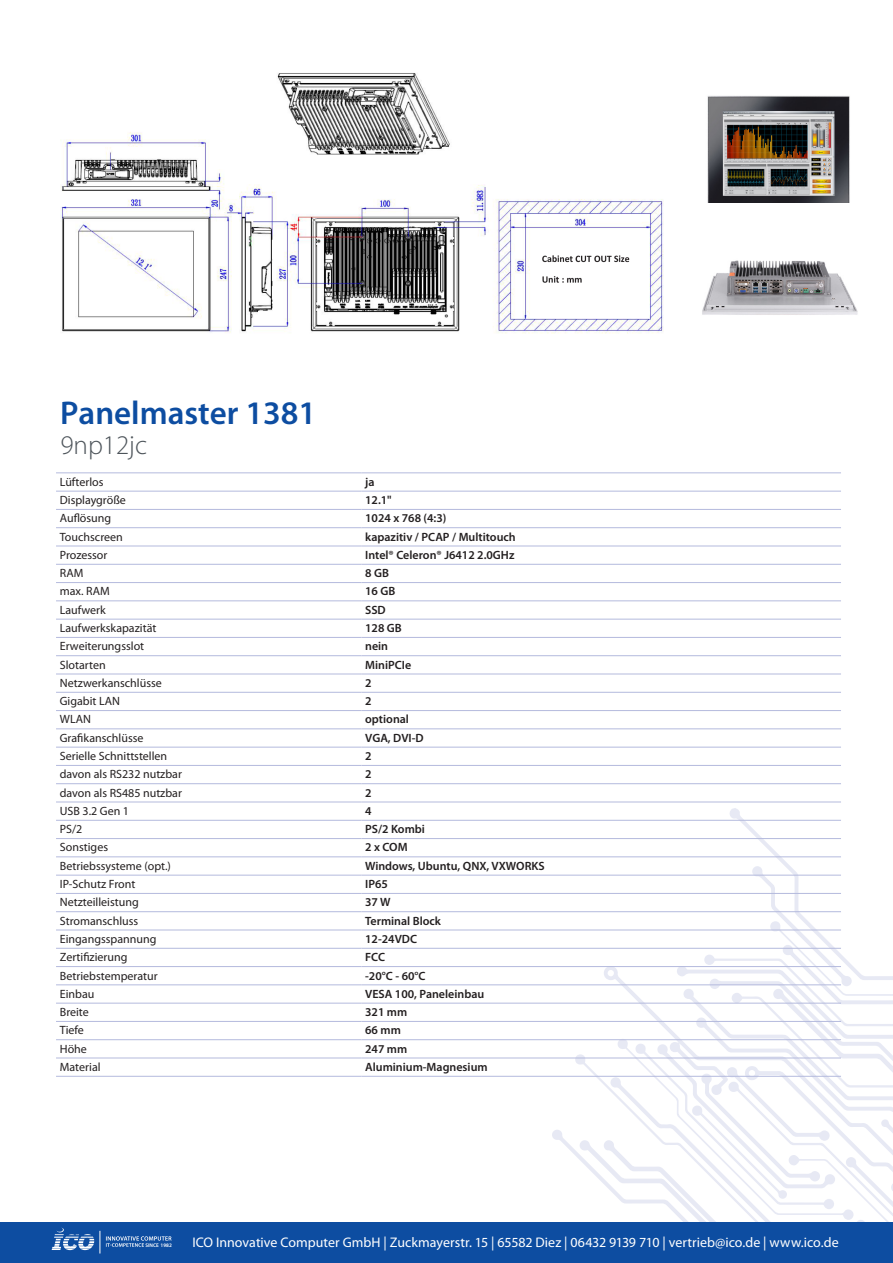
<style>
.page{position:relative;width:893px;height:1263px;background:#fff}
.page>*{position:absolute;margin:0;border:0;box-sizing:border-box;transform-origin:0 0}
.t1{font:600 33px "Myriad Pro";color:#0d4da1}
.t2{font:300 27px "Myriad Pro";color:#4d545a}
.t3{font:13.95px "Myriad Pro";color:#fff}
.t4{font:12px "Myriad Pro";color:#231f20}
.t5{font:600 12px "Myriad Pro";color:#231f20}
.t6{font:600 5.25px "Myriad Pro";color:#fff}
</style>
<div class="page">
<svg style="left:527px;top:808px;width:366px;height:414px"></svg>
<div style="left:0;top:1222px;width:893px;height:41px;background:#0d4da1"></div>
<svg style="left:52px;top:1228px;width:42px;height:22px"></svg>
<svg style="left:100px;top:1231px;width:72px;height:22px"></svg>
<hr style="left:56px;top:473px;width:305px;height:1px;background:#b4badd">
<hr style="left:361px;top:473px;width:480px;height:1px;background:#b4badd">
<hr style="left:56px;top:491px;width:305px;height:1px;background:#b4badd">
<hr style="left:361px;top:491px;width:480px;height:1px;background:#b4badd">
<hr style="left:56px;top:509px;width:305px;height:1px;background:#b4badd">
<hr style="left:361px;top:509px;width:480px;height:1px;background:#b4badd">
<hr style="left:56px;top:527px;width:305px;height:1px;background:#b4badd">
<hr style="left:361px;top:527px;width:480px;height:1px;background:#b4badd">
<hr style="left:56px;top:546px;width:305px;height:1px;background:#b4badd">
<hr style="left:361px;top:546px;width:480px;height:1px;background:#b4badd">
<hr style="left:56px;top:564px;width:305px;height:1px;background:#b4badd">
<hr style="left:361px;top:564px;width:480px;height:1px;background:#b4badd">
<hr style="left:56px;top:582px;width:305px;height:1px;background:#b4badd">
<hr style="left:361px;top:582px;width:480px;height:1px;background:#b4badd">
<hr style="left:56px;top:601px;width:305px;height:1px;background:#b4badd">
<hr style="left:361px;top:601px;width:480px;height:1px;background:#b4badd">
<hr style="left:56px;top:619px;width:305px;height:1px;background:#b4badd">
<hr style="left:361px;top:619px;width:480px;height:1px;background:#b4badd">
<hr style="left:56px;top:637px;width:305px;height:1px;background:#b4badd">
<hr style="left:361px;top:637px;width:480px;height:1px;background:#b4badd">
<hr style="left:56px;top:655px;width:305px;height:1px;background:#b4badd">
<hr style="left:361px;top:655px;width:480px;height:1px;background:#b4badd">
<hr style="left:56px;top:674px;width:305px;height:1px;background:#b4badd">
<hr style="left:361px;top:674px;width:480px;height:1px;background:#b4badd">
<hr style="left:56px;top:692px;width:305px;height:1px;background:#b4badd">
<hr style="left:361px;top:692px;width:480px;height:1px;background:#b4badd">
<hr style="left:56px;top:710px;width:305px;height:1px;background:#b4badd">
<hr style="left:361px;top:710px;width:480px;height:1px;background:#b4badd">
<hr style="left:56px;top:729px;width:305px;height:1px;background:#b4badd">
<hr style="left:361px;top:729px;width:480px;height:1px;background:#b4badd">
<hr style="left:56px;top:747px;width:305px;height:1px;background:#b4badd">
<hr style="left:361px;top:747px;width:480px;height:1px;background:#b4badd">
<hr style="left:56px;top:765px;width:305px;height:1px;background:#b4badd">
<hr style="left:361px;top:765px;width:480px;height:1px;background:#b4badd">
<hr style="left:56px;top:783px;width:305px;height:1px;background:#b4badd">
<hr style="left:361px;top:783px;width:480px;height:1px;background:#b4badd">
<hr style="left:56px;top:802px;width:305px;height:1px;background:#b4badd">
<hr style="left:361px;top:802px;width:480px;height:1px;background:#b4badd">
<hr style="left:56px;top:820px;width:305px;height:1px;background:#b4badd">
<hr style="left:361px;top:820px;width:480px;height:1px;background:#b4badd">
<hr style="left:56px;top:838px;width:305px;height:1px;background:#b4badd">
<hr style="left:361px;top:838px;width:480px;height:1px;background:#b4badd">
<hr style="left:56px;top:856px;width:305px;height:1px;background:#b4badd">
<hr style="left:361px;top:856px;width:480px;height:1px;background:#b4badd">
<hr style="left:56px;top:875px;width:305px;height:1px;background:#b4badd">
<hr style="left:361px;top:875px;width:480px;height:1px;background:#b4badd">
<hr style="left:56px;top:893px;width:305px;height:1px;background:#b4badd">
<hr style="left:361px;top:893px;width:480px;height:1px;background:#b4badd">
<hr style="left:56px;top:911px;width:305px;height:1px;background:#b4badd">
<hr style="left:361px;top:911px;width:480px;height:1px;background:#b4badd">
<hr style="left:56px;top:930px;width:305px;height:1px;background:#b4badd">
<hr style="left:361px;top:930px;width:480px;height:1px;background:#b4badd">
<hr style="left:56px;top:948px;width:305px;height:1px;background:#b4badd">
<hr style="left:361px;top:948px;width:480px;height:1px;background:#b4badd">
<hr style="left:56px;top:966px;width:305px;height:1px;background:#b4badd">
<hr style="left:361px;top:966px;width:480px;height:1px;background:#b4badd">
<hr style="left:56px;top:984px;width:305px;height:1px;background:#b4badd">
<hr style="left:361px;top:984px;width:480px;height:1px;background:#b4badd">
<hr style="left:56px;top:1003px;width:305px;height:1px;background:#b4badd">
<hr style="left:361px;top:1003px;width:480px;height:1px;background:#b4badd">
<hr style="left:56px;top:1021px;width:305px;height:1px;background:#b4badd">
<hr style="left:361px;top:1021px;width:480px;height:1px;background:#b4badd">
<hr style="left:56px;top:1039px;width:305px;height:1px;background:#b4badd">
<hr style="left:361px;top:1039px;width:480px;height:1px;background:#b4badd">
<hr style="left:56px;top:1058px;width:305px;height:1px;background:#b4badd">
<hr style="left:361px;top:1058px;width:480px;height:1px;background:#b4badd">
<hr style="left:56px;top:1076px;width:305px;height:1px;background:#b4badd">
<hr style="left:361px;top:1076px;width:480px;height:1px;background:#b4badd">
<img style="left:707px;top:96px;width:143px;height:107px">
<img style="left:702px;top:260px;width:156px;height:55px">
<img style="left:60px;top:73px;width:604px;height:261px">
<h1 class="t1" style="left:60px;top:391px;width:258px">Panelmaster 1381</h1>
<h2 class="t2" style="left:60px;top:428px;width:88px">9np12jc</h2>
<p class="t4" style="left:60px;top:474px;width:45px">Lüfterlos</p>
<p class="t5" style="left:365px;top:474px;width:11px">ja</p>
<p class="t4" style="left:60px;top:492px;width:68px">Displaygröße</p>
<p class="t5" style="left:365px;top:492px;width:28px">12.1"</p>
<p class="t4" style="left:60px;top:511px;width:53px">Auflösung</p>
<p class="t5" style="left:365px;top:511px;width:83px">1024 x 768 (4:3)</p>
<p class="t4" style="left:60px;top:529px;width:64px">Touchscreen</p>
<p class="t5" style="left:365px;top:529px;width:152px">kapazitiv / PCAP / Multitouch</p>
<p class="t4" style="left:60px;top:547px;width:49px">Prozessor</p>
<p class="t5" style="left:365px;top:547px;width:151px">Intel® Celeron® J6412 2.0GHz</p>
<p class="t4" style="left:60px;top:566px;width:25px">RAM</p>
<p class="t5" style="left:365px;top:565px;width:25px">8 GB</p>
<p class="t4" style="left:60px;top:584px;width:51px">max. RAM</p>
<p class="t5" style="left:365px;top:584px;width:32px">16 GB</p>
<p class="t4" style="left:60px;top:602px;width:47px">Laufwerk</p>
<p class="t5" style="left:365px;top:602px;width:22px">SSD</p>
<p class="t4" style="left:60px;top:621px;width:98px">Laufwerkskapazität</p>
<p class="t5" style="left:365px;top:620px;width:38px">128 GB</p>
<p class="t4" style="left:60px;top:639px;width:86px">Erweiterungsslot</p>
<p class="t5" style="left:365px;top:639px;width:24px">nein</p>
<p class="t4" style="left:60px;top:657px;width:47px">Slotarten</p>
<p class="t5" style="left:365px;top:657px;width:48px">MiniPCIe</p>
<p class="t4" style="left:60px;top:675px;width:104px">Netzwerkanschlüsse</p>
<p class="t5" style="left:365px;top:675px;width:8px">2</p>
<p class="t4" style="left:60px;top:694px;width:62px">Gigabit LAN</p>
<p class="t5" style="left:365px;top:693px;width:8px">2</p>
<p class="t4" style="left:60px;top:712px;width:33px">WLAN</p>
<p class="t5" style="left:365px;top:712px;width:45px">optional</p>
<p class="t4" style="left:60px;top:730px;width:85px">Grafikanschlüsse</p>
<p class="t5" style="left:365px;top:730px;width:60px">VGA, DVI-D</p>
<p class="t4" style="left:60px;top:749px;width:109px">Serielle Schnittstellen</p>
<p class="t5" style="left:365px;top:748px;width:8px">2</p>
<p class="t4" style="left:60px;top:767px;width:124px">davon als RS232 nutzbar</p>
<p class="t5" style="left:365px;top:767px;width:8px">2</p>
<p class="t4" style="left:60px;top:785px;width:124px">davon als RS485 nutzbar</p>
<p class="t5" style="left:365px;top:785px;width:8px">2</p>
<p class="t4" style="left:60px;top:803px;width:71px">USB 3.2 Gen 1</p>
<p class="t5" style="left:365px;top:803px;width:8px">4</p>
<p class="t4" style="left:60px;top:822px;width:24px">PS/2</p>
<p class="t5" style="left:365px;top:821px;width:61px">PS/2 Kombi</p>
<p class="t4" style="left:60px;top:840px;width:50px">Sonstiges</p>
<p class="t5" style="left:365px;top:840px;width:44px">2 x COM</p>
<p class="t4" style="left:60px;top:858px;width:113px">Betriebssysteme (opt.)</p>
<p class="t5" style="left:365px;top:858px;width:181px">Windows, Ubuntu, QNX, VXWORKS</p>
<p class="t4" style="left:60px;top:877px;width:77px">IP-Schutz Front</p>
<p class="t5" style="left:365px;top:876px;width:24px">IP65</p>
<p class="t4" style="left:60px;top:895px;width:80px">Netzteilleistung</p>
<p class="t5" style="left:365px;top:895px;width:27px">37 W</p>
<p class="t4" style="left:60px;top:913px;width:80px">Stromanschluss</p>
<p class="t5" style="left:365px;top:913px;width:77px">Terminal Block</p>
<p class="t4" style="left:60px;top:931px;width:98px">Eingangsspannung</p>
<p class="t5" style="left:365px;top:931px;width:53px">12-24VDC</p>
<p class="t4" style="left:60px;top:950px;width:69px">Zertifizierung</p>
<p class="t5" style="left:365px;top:949px;width:21px">FCC</p>
<p class="t4" style="left:60px;top:968px;width:99px">Betriebstemperatur</p>
<p class="t5" style="left:365px;top:968px;width:62px">-20°C - 60°C</p>
<p class="t4" style="left:60px;top:986px;width:36px">Einbau</p>
<p class="t5" style="left:365px;top:986px;width:121px">VESA 100, Paneleinbau</p>
<p class="t4" style="left:60px;top:1005px;width:31px">Breite</p>
<p class="t5" style="left:365px;top:1004px;width:44px">321 mm</p>
<p class="t4" style="left:60px;top:1023px;width:25px">Tiefe</p>
<p class="t5" style="left:365px;top:1023px;width:37px">66 mm</p>
<p class="t4" style="left:60px;top:1041px;width:29px">Höhe</p>
<p class="t5" style="left:365px;top:1041px;width:44px">247 mm</p>
<p class="t4" style="left:60px;top:1059px;width:42px">Material</p>
<p class="t5" style="left:365px;top:1059px;width:124px">Aluminium-Magnesium</p>
<p class="t6" style="left:146px;top:1242px;width:28px">SINCE 1982</p>
<p class="t3" style="left:192px;top:1233px;width:648px">ICO Innovative Computer GmbH | Zuckmayerstr. 15 | 65582 Diez | 06432 9139 710 | vertrieb@ico.de | www.ico.de</p>
</div>
